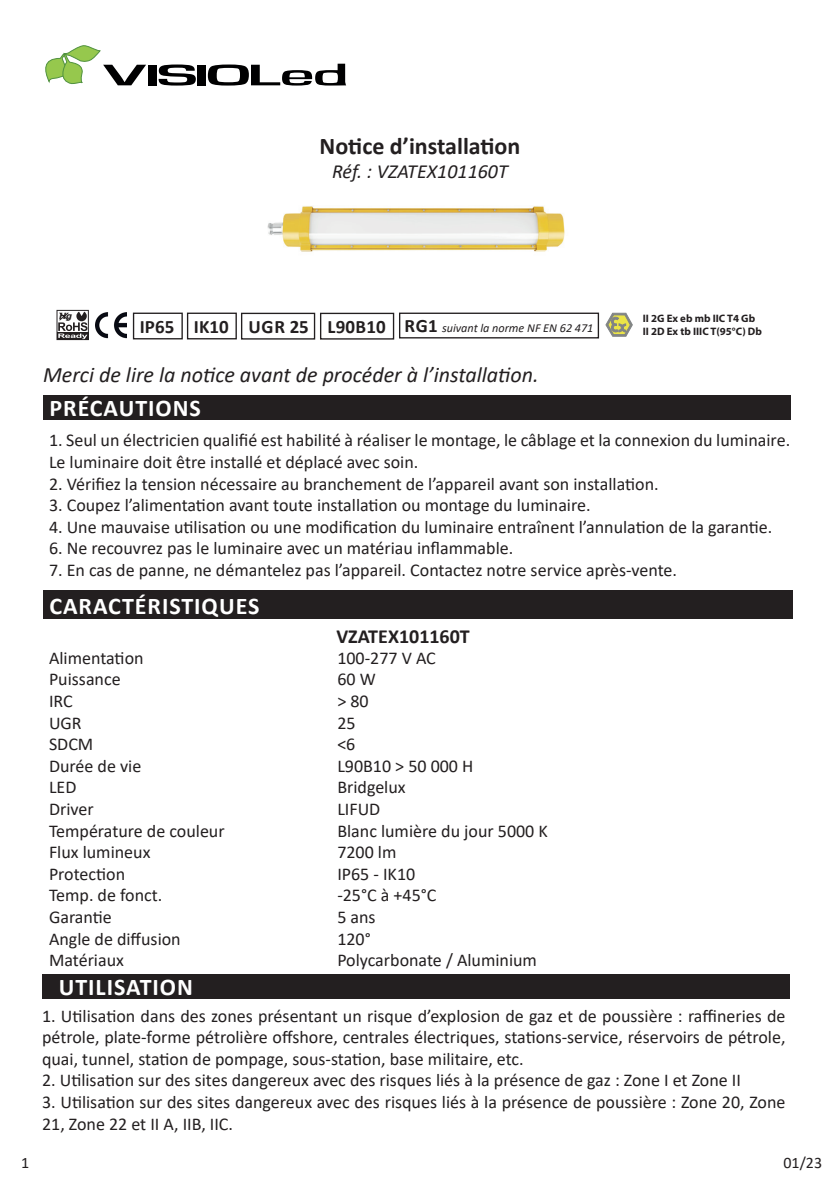
<style>
.page{position:relative;width:840px;height:1191px;background:#fff}
.page>*{position:absolute;margin:0;border:0;box-sizing:border-box;transform-origin:0 0}
.t1{font:700 24px "Calibri";letter-spacing:.04em;color:#fff}
.t2{font:700 24px "Calibri";color:#231f20}
.t3{font:italic 22px "Calibri";color:#231f20}
.t4{font:italic 20px "Calibri";color:#231f20}
.t5{font:700 20px "Calibri";color:#231f20}
.t6{font:700 19px "Calibri";color:#231f20}
.t7{font:700 19px "Calibri";letter-spacing:.02em;color:#231f20}
.t8{font:18px/21.6px "Calibri";color:#231f20}
.t9{font:16px "Calibri";color:#231f20}
.t10{font:italic 12.2px "Calibri";color:#231f20}
.t11{font:700 10.8px "Myriad Pro";color:#231f20}
.t12{font:italic 700 8.6px "Verdana";color:#231f20}
</style>
<div class="page">
<img style="left:241px;top:206px;width:324px;height:123px">
<div style="left:43px;top:590px;width:748px;height:29px;background:#231f20"></div>
<div style="left:43px;top:395px;width:746px;height:25px;background:#231f20"></div>
<div style="left:42px;top:974px;width:746px;height:24px;background:#231f20"></div>
<svg style="left:45px;top:45px;width:101px;height:41px"></svg>
<div style="left:148px;top:65px;width:9px;height:20px;background:#000001"></div>
<svg style="left:158px;top:64px;width:38px;height:22px"></svg>
<div style="left:197px;top:65px;width:9px;height:20px;background:#000001"></div>
<svg style="left:208px;top:64px;width:138px;height:22px"></svg>
<img style="left:96px;top:312px;width:30px;height:27px">
<svg style="left:56px;top:310px;width:33px;height:30px"></svg>
<div style="left:187px;top:312px;width:50px;height:27px;border:1px solid #231f20"></div>
<div style="left:241px;top:313px;width:74px;height:26px;border:1px solid #231f20"></div>
<div style="left:133px;top:312px;width:50px;height:27px;border:1px solid #231f20"></div>
<svg style="left:605px;top:313px;width:27px;height:23px"></svg>
<div style="left:320px;top:313px;width:74px;height:26px;border:1px solid #231f20"></div>
<div style="left:399px;top:312px;width:199px;height:26px;border:1px solid #231f20"></div>
<h1 class="t2" style="left:319px;top:129px;width:202px">Notice d’installation</h1>
<p class="t4" style="left:332px;top:158px;width:177px">Réf. : VZATEX101160T</p>
<p class="t9" style="left:21px;top:1151px;width:10px">1</p>
<p class="t12" style="left:59px;top:310px;width:15px">Hg</p>
<p class="t6" style="left:140px;top:313px;width:170px">IP65 IK10 UGR 25</p>
<p class="t11" style="left:642px;top:312px;width:114px">II 2G Ex eb mb IIC T4 Gb</p>
<p class="t7" style="left:327px;top:313px;width:112px">L90B10 RG1</p>
<p class="t11" style="left:642px;top:325px;width:121px">II 2D Ex tb IIIC T(95°C) Db</p>
<p class="t10" style="left:442px;top:319px;width:153px">suivant la norme NF EN 62 471</p>
<p class="t3" style="left:43px;top:359px;width:497px">Merci de lire la notice avant de procéder à l’installation.</p>
<h1 class="t1" style="left:49px;top:391px;width:153px">PRÉCAUTIONS</h1>
<p class="t8" style="left:49px;top:429px;width:742px">1. Seul un électricien qualifié est habilité à réaliser le montage, le câblage et la connexion du luminaire.<br>Le luminaire doit être installé et déplacé avec soin.</p>
<p class="t8" style="left:49px;top:472px;width:610px">2. Vérifiez la tension nécessaire au branchement de l’appareil avant son installation.</p>
<p class="t8" style="left:49px;top:494px;width:543px">3. Coupez l’alimentation avant toute installation ou montage du luminaire.</p>
<p class="t8" style="left:49px;top:515px;width:724px">4. Une mauvaise utilisation ou une modification du luminaire entraînent l’annulation de la garantie.</p>
<p class="t8" style="left:49px;top:537px;width:465px">6. Ne recouvrez pas le luminaire avec un matériau inflammable.</p>
<p class="t8" style="left:49px;top:559px;width:629px">7. En cas de panne, ne démantelez pas l’appareil. Contactez notre service après-vente.</p>
<h1 class="t1" style="left:49px;top:589px;width:211px">CARACTÉRISTIQUES</h1>
<p class="t5" style="left:336px;top:621px;width:135px">VZATEX101160T</p>
<p class="t8" style="left:49px;top:646px;width:96px">Alimentation</p>
<p class="t8" style="left:337px;top:646px;width:100px">100-277 V AC</p>
<p class="t8" style="left:49px;top:668px;width:73px">Puissance</p>
<p class="t8" style="left:337px;top:668px;width:40px">60 W</p>
<p class="t8" style="left:49px;top:689px;width:25px">IRC</p>
<p class="t8" style="left:337px;top:689px;width:33px">&gt; 80</p>
<p class="t8" style="left:49px;top:711px;width:34px">UGR</p>
<p class="t8" style="left:337px;top:711px;width:20px">25</p>
<p class="t8" style="left:49px;top:733px;width:46px">SDCM</p>
<p class="t8" style="left:337px;top:733px;width:20px">&lt;6</p>
<p class="t8" style="left:49px;top:754px;width:94px">Durée de vie</p>
<p class="t8" style="left:337px;top:754px;width:137px">L90B10 &gt; 50 000 H</p>
<p class="t8" style="left:49px;top:776px;width:29px">LED</p>
<p class="t8" style="left:337px;top:776px;width:70px">Bridgelux</p>
<p class="t8" style="left:49px;top:797px;width:46px">Driver</p>
<p class="t8" style="left:337px;top:797px;width:44px">LIFUD</p>
<p class="t8" style="left:49px;top:819px;width:177px">Température de couleur</p>
<p class="t8" style="left:337px;top:819px;width:212px">Blanc lumière du jour 5000 K</p>
<p class="t8" style="left:49px;top:841px;width:103px">Flux lumineux</p>
<p class="t8" style="left:337px;top:841px;width:61px">7200 lm</p>
<p class="t8" style="left:49px;top:862px;width:78px">Protection</p>
<p class="t8" style="left:337px;top:862px;width:79px">IP65 - IK10</p>
<p class="t8" style="left:49px;top:884px;width:115px">Temp. de fonct.</p>
<p class="t8" style="left:337px;top:884px;width:101px">-25°C à +45°C</p>
<p class="t8" style="left:49px;top:905px;width:64px">Garantie</p>
<p class="t8" style="left:337px;top:905px;width:40px">5 ans</p>
<p class="t8" style="left:49px;top:927px;width:133px">Angle de diffusion</p>
<p class="t8" style="left:337px;top:927px;width:35px">120°</p>
<p class="t8" style="left:49px;top:949px;width:76px">Matériaux</p>
<p class="t8" style="left:337px;top:949px;width:201px">Polycarbonate / Aluminium</p>
<h1 class="t1" style="left:59px;top:970px;width:135px">UTILISATION</h1>
<p class="t8" style="left:42px;top:1004px;width:744px;text-align:justify">1. Utilisation dans des zones présentant un risque d’explosion de gaz et de poussière : raffineries de pétrole, plate-forme pétrolière offshore, centrales électriques, stations-service, réservoirs de pétrole, quai, tunnel, station de pompage, sous-station, base militaire, etc.</p>
<p class="t8" style="left:42px;top:1069px;width:700px">2. Utilisation sur des sites dangereux avec des risques liés à la présence de gaz : Zone I et Zone II</p>
<p class="t8" style="left:42px;top:1090px;width:744px">3. Utilisation sur des sites dangereux avec des risques liés à la présence de poussière : Zone 20, Zone<br>21, Zone 22 et II A, IIB, IIC.</p>
<p class="t9" style="left:783px;top:1151px;width:40px">01/23</p>
</div>
